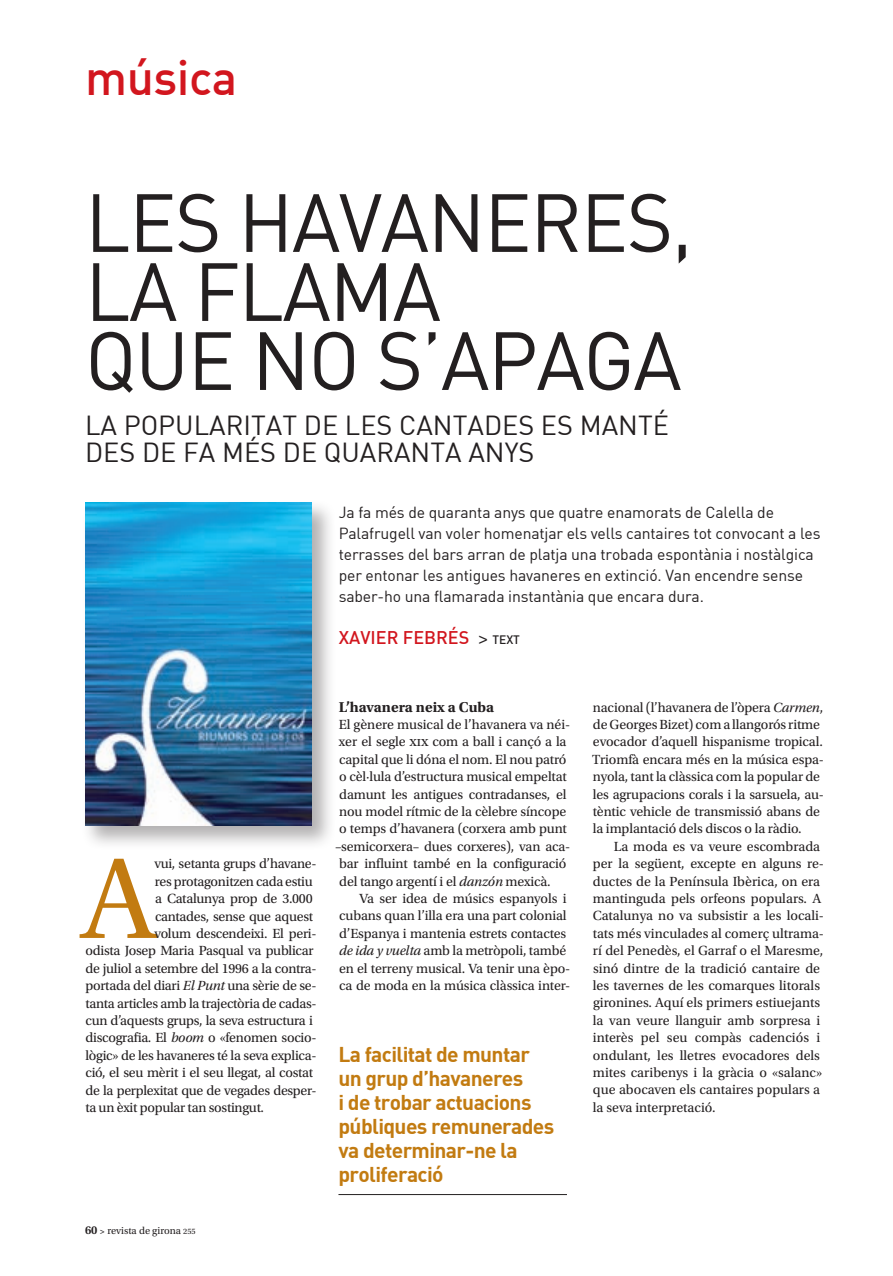
<style>
.page{position:relative;width:893px;height:1276px;background:#fff}
.page>*{position:absolute;margin:0;border:0;box-sizing:border-box;transform-origin:0 0}
.Seccions_text{font:120.6px "Utopia Std";color:#c27b11}
.Seccions_Titol{font:81px "DIN";letter-spacing:-.02em;color:#231f20}
.Secció{font:48px "DIN Medium Alternate";color:#d2161e}
.Seccions_subtitol{font:27px/27px "DIN";color:#231f20}
.Secccions_Frases_des{font:21px/24px "DIN Bold";letter-spacing:-.03em;color:#c27b11}
.t1{font:18px "DIN Medium Alternate";color:#d2161e}
.Secccions_estradeta{font:15.75px/21px "DIN";letter-spacing:-.01em;color:#231f20}
.Seccions_intertitol{font:700 15px "Utopia Std";color:#231f20}
.Seccions_text-2{font:13.95px/17.4px "Utopia Std";letter-spacing:-.01em;color:#231f20}
.t2{font:10.5px "Utopia Std";color:#231f20}
.s1{font-family:"Utopia Std";font-weight:600;color:#231f20}
.s2{font-size:12px;color:#231f20}
.s3{font-style:italic}
.s4{font-weight:600;font-size:12px}
.s5{font-weight:600;font-size:9px}
.s6{font-size:8.25px}
</style>
<div class="page">
<hr style="left:338px;top:1194px;width:229px;height:1px;background:#231f20">
<div style="left:81px;top:498px;width:255px;height:352px;background:#231f20;opacity:.35"></div>
<img style="left:85px;top:503px;width:227px;height:323px">
<p class="Secció" style="left:85px;top:47px;width:154px">MÚSICA</p>
<p class="Seccions_Titol" style="left:85px;top:172px;width:43px">Les</p>
<p class="Seccions_Titol" style="left:238px;top:172px;width:456px">havaneres,</p>
<p class="Seccions_Titol" style="left:85px;top:241px;width:357px">la flama</p>
<p class="Seccions_Titol" style="left:85px;top:310px;width:598px">que no s’apaga</p>
<p class="Seccions_subtitol" style="left:85px;top:411px;width:585px">La popularitat de les cantades es manté des de fa més de quaranta anys</p>
<p class="Secccions_estradeta" style="left:339px;top:502px;width:483px">Ja fa més de quaranta anys que quatre enamorats de Calella de Palafrugell van voler homenatjar els vells cantaires tot convocant a les terrasses del bars arran de platja una trobada espontània i nostàlgica per entonar les antigues havaneres en extinció. Van encendre sense saber-ho una flamarada instantània que encara dura.</p>
<p class="t1" style="left:339px;top:626px;width:183px">XAVIER FEB RÉS <span class="s1">&gt;</span> <span class="s2">TEXT</span></p>
<p class="Seccions_text-2" style="left:154px;top:855px;width:164px">vui, setanta grups d’havane-</p>
<p class="Seccions_text-2" style="left:155px;top:872px;width:159px">res protagonitzen cada estiu</p>
<p class="Seccions_text-2" style="left:155px;top:890px;width:159px">a Catalunya prop de 3.000</p>
<p class="Seccions_text-2" style="left:155px;top:907px;width:160px">cantades, sense que aquest</p>
<p class="Seccions_text-2" style="left:154px;top:925px;width:164px">volum descendeixi. El peri-</p>
<p class="Seccions_text-2" style="left:85px;top:942px;width:230px">odista Josep Maria Pasqual va publicar</p>
<p class="Seccions_text-2" style="left:85px;top:959px;width:233px">de juliol a setembre del 1996 a la contra-</p>
<p class="Seccions_text-2" style="left:85px;top:977px;width:233px">portada del diari <span class="s3">El Punt</span> una sèrie de se-</p>
<p class="Seccions_text-2" style="left:85px;top:994px;width:233px">tanta articles amb la trajectòria de cadas-</p>
<p class="Seccions_text-2" style="left:85px;top:1012px;width:229px">cun d’aquests grups, la seva estructura i</p>
<p class="Seccions_text-2" style="left:85px;top:1029px;width:233px">discografia. El <span class="s3">boom</span> o «fenomen socio-</p>
<p class="Seccions_text-2" style="left:85px;top:1046px;width:233px">lògic» de les havaneres té la seva explica-</p>
<p class="Seccions_text-2" style="left:85px;top:1064px;width:229px">ció, el seu mèrit i el seu llegat, al costat</p>
<p class="Seccions_text-2" style="left:85px;top:1081px;width:233px">de la perplexitat que de vegades desper-</p>
<p class="Seccions_text-2" style="left:85px;top:1099px;width:180px">ta un èxit popular tan sostingut.</p>
<p class="Seccions_text" style="left:80px;top:833px;width:78px">A</p>
<p class="t2" style="left:85px;top:1224px;width:112px"><span class="s4">60</span> <span class="s5">&gt;</span> revista de girona <span class="s6">255</span></p>
<p class="Seccions_intertitol" style="left:339px;top:698px;width:157px">L’havanera neix a Cuba</p>
<p class="Seccions_text-2" style="left:335px;top:716px;width:237px">El gènere musical de l’havanera va néi&shy;xer el segle xix com a ball i cançó a la capital que li dóna el nom. El nou patró o cèl·lula d’estructura musical empeltat damunt les antigues contradanses, el nou model rítmic de la cèlebre síncope o temps d’havanera (corxera amb punt –semicorxera– dues corxeres), van aca&shy;bar influint també en la configuració del tango argentí i el <span class="s3">danzón</span> mexicà.</p>
<p class="Seccions_text-2" style="left:339px;top:890px;width:233px;text-indent:20px">Va ser idea de músics espanyols i cubans quan l’illa era una part colonial d’Espanya i mantenia estrets contactes <span class="s3">de ida y vuelta</span> amb la metròpoli, també en el terreny musical. Va tenir una èpo&shy;ca de moda en la música clàssica inter-</p>
<p class="Secccions_Frases_des" style="left:338px;top:1041px;width:217px">La facilitat de muntar un grup d’havaneres<br>i de trobar actuacions públiques remunerades va determinar-ne la proliferació</p>
<p class="Seccions_text-2" style="left:592px;top:698px;width:233px">nacional (l’havanera de l’òpera <span class="s3">Carmen</span>, de Georges Bizet) com a llangorós ritme evocador d’aquell hispanisme tropical.<br>Triomfà encara més en la música espa&shy;nyola, tant la clàssica com la popular de les agrupacions corals i la sarsuela, au&shy;tèntic vehicle de transmissió abans de la implantació dels discos o la ràdio.</p>
<p class="Seccions_text-2" style="left:593px;top:838px;width:233px;text-indent:21px">La moda es va veure escombrada per la següent, excepte en alguns re&shy;ductes de la Península Ibèrica, on era mantinguda pels orfeons populars. A Catalunya no va subsistir a les locali&shy;tats més vinculades al comerç ultrama&shy;rí del Penedès, el Garraf o el Maresme, sinó dintre de la tradició cantaire de les tavernes de les comarques litorals gironines. Aquí els primers estiuejants la van veure llanguir amb sorpresa i interès pel seu compàs cadenciós i ondulant, les lletres evocadores dels mites caribenys i la gràcia o «salanc» que abocaven els cantaires populars a la seva interpretació.</p>
</div>
